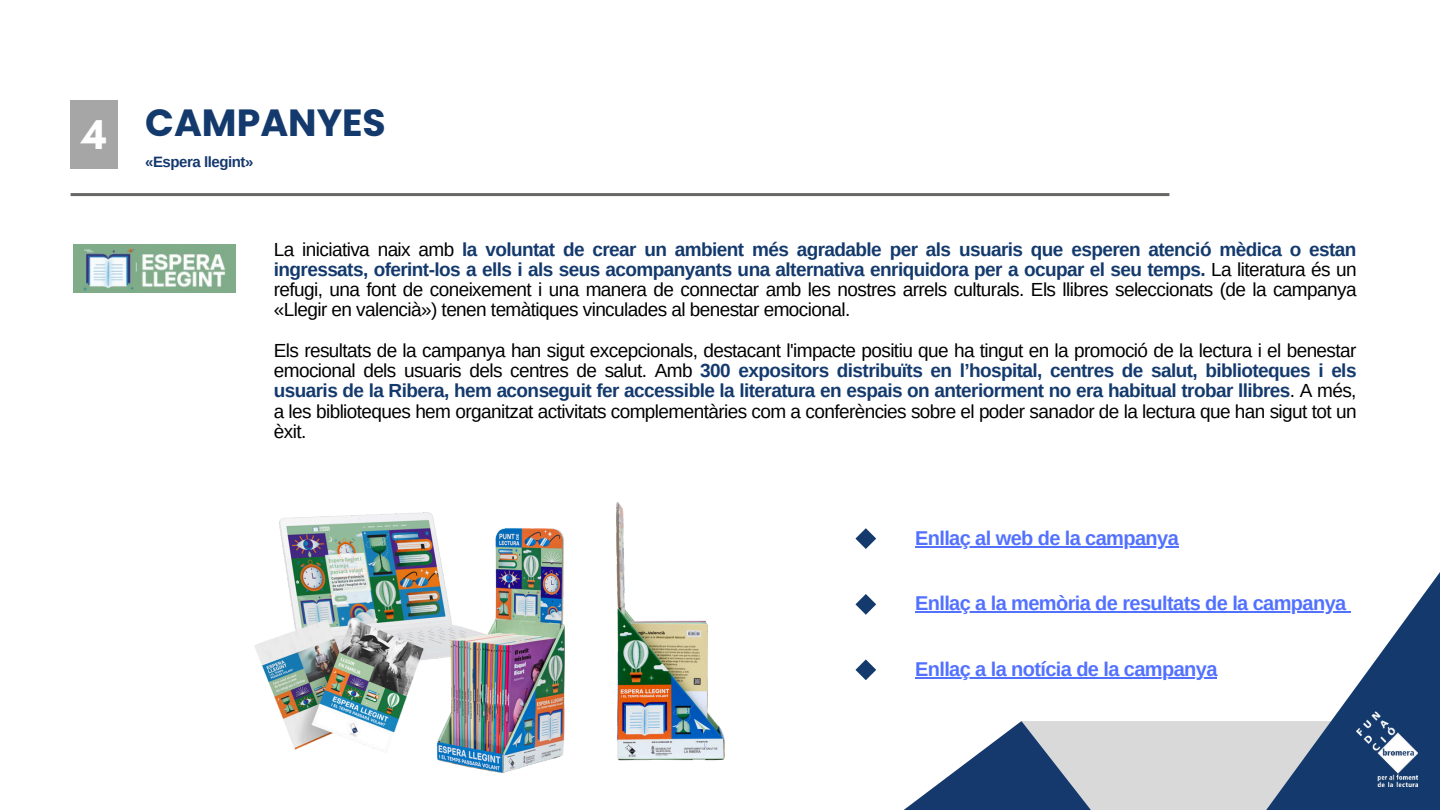
<style>
.page{position:relative;width:1440px;height:810px;background:#fff}
.page>*{position:absolute;margin:0;border:0;box-sizing:border-box;transform-origin:0 0}
.t1{font:700 42.4px "Glacial Indifference";color:#fff}
.t2{font:700 37.9px "Poppins";color:#143a6d}
.t3{font:700 20px "Arimo";letter-spacing:-.03em;color:#5271ff}
.t4{font:19px/20.2px "Arimo";letter-spacing:-.03em;color:#000;text-align:justify}
.t5{font:700 15px "Arimo";letter-spacing:-.03em;color:#15386d}
.s1{font-weight:700;color:#143a6d}
</style>
<div class="page">
<svg style="left:904px;top:721px;width:117px;height:89px"></svg>
<svg style="left:1021px;top:721px;width:160px;height:89px;fill:#d9d9d9"></svg>
<svg style="left:1181px;top:572px;width:259px;height:238px"></svg>
<img style="left:1356px;top:711px;width:62px;height:75px">
<hr style="left:71px;top:193px;width:1098px;height:3px;background:#666665">
<div style="left:71px;top:100px;width:47px;height:69px;background:#a6a6a6"></div>
<hr style="left:915px;top:546px;width:263px;height:2px;background:#5271ff">
<hr style="left:915px;top:611px;width:431px;height:2px;background:#5271ff">
<img style="left:255px;top:512px;width:310px;height:261px">
<img style="left:73px;top:244px;width:162px;height:48px">
<svg style="left:855px;top:528px;width:21px;height:21px"></svg>
<svg style="left:855px;top:594px;width:21px;height:21px"></svg>
<img style="left:616px;top:502px;width:109px;height:259px">
<hr style="left:915px;top:678px;width:302px;height:1px;background:#5271ff">
<svg style="left:855px;top:659px;width:21px;height:21px"></svg>
<h1 class="t1" style="left:82px;top:108px;width:27px">4</h1>
<p class="t2" style="left:145px;top:96px;width:242px">CAMPANYES</p>
<h3 class="t5" style="left:145px;top:153px;width:110px">«Espera llegint»</h3>
<p class="t4" style="left:274px;top:239px;width:1084px">La iniciativa naix amb <span class="s1">la voluntat de crear un ambient més agradable per als usuaris que esperen atenció mèdica o estan ingressats, oferint-los a ells i als seus acompanyants una alternativa enriquidora per a ocupar el seu temps.</span> La literatura és un refugi, una font de coneixement i una manera de connectar amb les nostres arrels culturals. Els llibres seleccionats (de la campanya «Llegir en valencià») tenen temàtiques vinculades al benestar emocional.</p>
<p class="t4" style="left:274px;top:340px;width:1084px">Els resultats de la campanya han sigut excepcionals, destacant l'impacte positiu que ha tingut en la promoció de la lectura i el benestar emocional dels usuaris dels centres de salut. Amb <span class="s1">300 expositors distribuïts en l’hospital, centres de salut, biblioteques i els usuaris de la Ribera, hem aconseguit fer accessible la literatura en espais on anteriorment no era habitual trobar llibres</span>. A més, a les biblioteques hem organitzat activitats complementàries com a conferències sobre el poder sanador de la lectura que han sigut tot un èxit.</p>
<p class="t3" style="left:915px;top:527px;width:265px">Enllaç al web de la campanya</p>
<h3 class="t3" style="left:915px;top:592px;width:433px">Enllaç a la memòria de resultats de la campanya</h3>
<p class="t3" style="left:915px;top:658px;width:304px">Enllaç a la notícia de la campanya</p>
</div>
